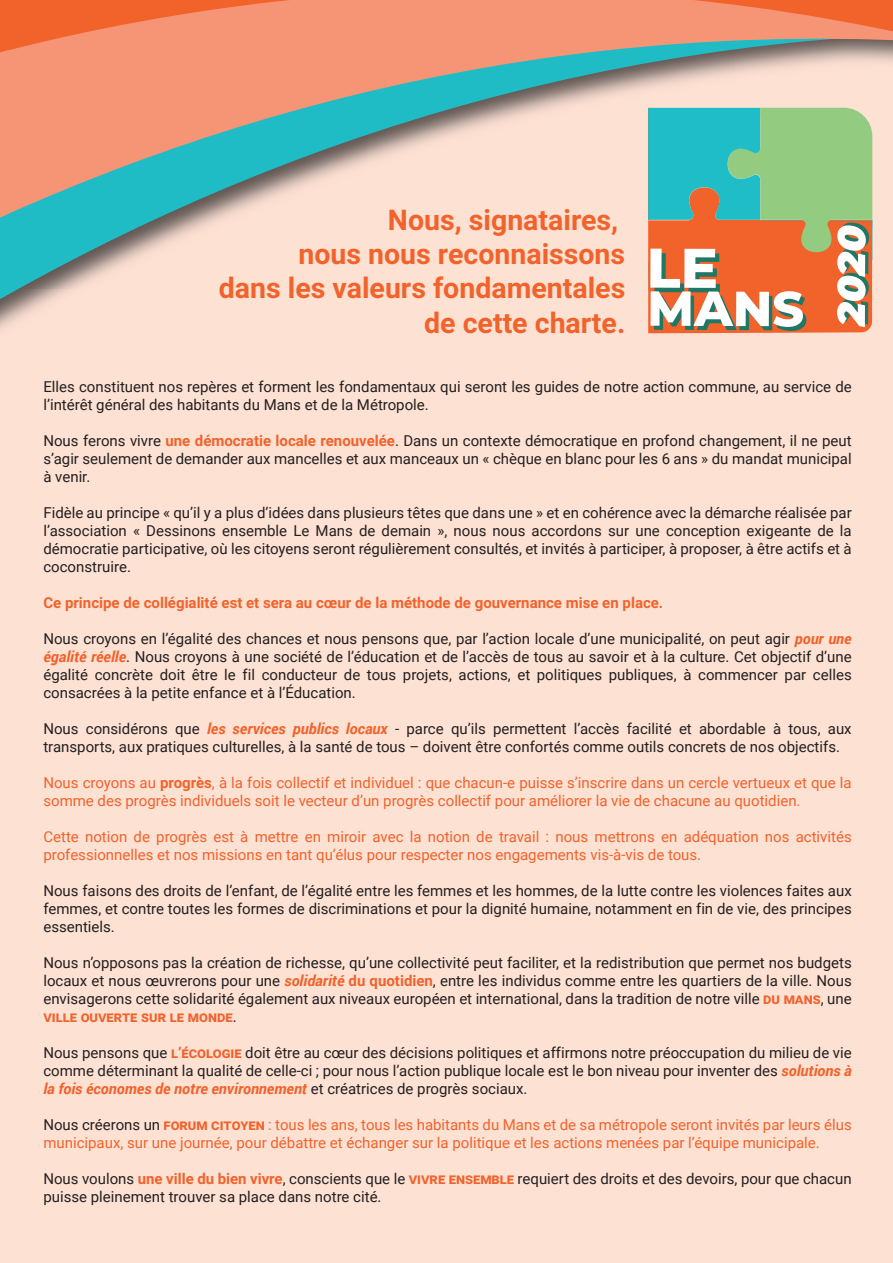
<style>
.page{position:relative;width:893px;height:1263px;background:#fff}
.page>*{position:absolute;margin:0;border:0;box-sizing:border-box;transform-origin:0 0}
.t1{font:700 28.5px/34.2px "Roboto";color:#f2622b;text-align:right}
.t2{font:15px/18px "Roboto";color:#231f20;text-align:justify}
.t3{font:15px/18px "Roboto";color:#f2622b}
.t4{font:700 15px "Roboto";color:#f2622b}
.s1{font-weight:700;color:#f2622b}
.s2{font-weight:700;font-style:italic;color:#f2622b}
.s3{font-weight:700}
.s4{color:#231f20}
</style>
<div class="page">
<div style="left:0;top:338px;width:893px;height:925px;background:#fde1d3"></div>
<svg style="left:0;top:265px;width:893px;height:73px;background:#f3dccf"></svg>
<svg style="left:0;top:88px;width:893px;height:177px;background:#c4c3b7"></svg>
<svg style="left:0;top:0;width:893px;height:88px;background:#dc957a"></svg>
<svg style="left:648px;top:108px;width:224px;height:225px;background:#a2a984"></svg>
<h1 class="t1" style="left:219px;top:202px;width:408px">Nous, signataires,<br>nous nous reconnaissons<br>dans les valeurs fondamentales de cette charte.</h1>
<p class="t2" style="left:43px;top:377px;width:810px">Elles constituent nos repères et forment les fondamentaux qui seront les guides de notre action commune, au service de l’intérêt général des habitants du Mans et de la Métropole.</p>
<p class="t2" style="left:43px;top:431px;width:810px">Nous ferons vivre <span class="s1">une démocratie locale renouvelée</span>. Dans un contexte démocratique en profond changement, il ne peut s’agir seulement de demander aux mancelles et aux manceaux un « chèque en blanc pour les 6 ans » du mandat municipal à venir.</p>
<p class="t2" style="left:43px;top:503px;width:810px">Fidèle au principe « qu’il y a plus d’idées dans plusieurs têtes que dans une » et en cohérence avec la démarche réalisée par l’association « Dessinons ensemble Le Mans de demain », nous nous accordons sur une conception exigeante de la démocratie participative, où les citoyens seront régulièrement consultés, et invités à participer, à proposer, à être actifs et à coconstruire.</p>
<p class="t4" style="left:43px;top:592px;width:621px">Ce principe de collégialité est et sera au cœur de la méthode de gouvernance mise en place.</p>
<p class="t2" style="left:43px;top:629px;width:810px">Nous croyons en l’égalité des chances et nous pensons que, par l’action locale d’une municipalité, on peut agir <span class="s2">pour une égalité réelle</span>. Nous croyons à une société de l’éducation et de l’accès de tous au savoir et à la culture. Cet objectif d’une égalité concrète doit être le fil conducteur de tous projets, actions, et politiques publiques, à commencer par celles consacrées à la petite enfance et à l’Éducation.</p>
<p class="t2" style="left:43px;top:719px;width:810px">Nous considérons que <span class="s2">les services publics locaux</span> - parce qu’ils permettent l’accès facilité et abordable à tous, aux transports, aux pratiques culturelles, à la santé de tous – doivent être confortés comme outils concrets de nos objectifs.</p>
<p class="t3" style="left:43px;top:773px;width:810px">Nous croyons au <span class="s3">progrès</span>, à la fois collectif et individuel : que chacun-e puisse s’inscrire dans un cercle vertueux et que la somme des progrès individuels soit le vecteur d’un progrès collectif pour améliorer la vie de chacune au quotidien.</p>
<p class="t3" style="left:43px;top:827px;width:810px">Cette notion de progrès est à mettre en miroir avec la notion de travail : nous mettrons en adéquation nos activités professionnelles et nos missions en tant qu’élus pour respecter nos engagements vis-à-vis de tous.</p>
<p class="t2" style="left:43px;top:881px;width:810px">Nous faisons des droits de l’enfant, de l’égalité entre les femmes et les hommes, de la lutte contre les violences faites aux femmes, et contre toutes les formes de discriminations et pour la dignité humaine, notamment en fin de vie, des principes essentiels.</p>
<p class="t2" style="left:43px;top:953px;width:810px">Nous n’opposons pas la création de richesse, qu’une collectivité peut faciliter, et la redistribution que permet nos budgets locaux et nous œuvrerons pour une <span class="s2">solidarité</span> <span class="s1">du quotidien</span>, entre les individus comme entre les quartiers de la ville. Nous envisagerons cette solidarité également aux niveaux européen et international, dans la tradition de notre ville <span class="s1">du mans</span>, une <span class="s1">ville ouverte sur le monde</span>.</p>
<p class="t2" style="left:43px;top:1043px;width:810px">Nous pensons que <span class="s1">l’écologie</span> doit être au cœur des décisions politiques et affirmons notre préoccupation du milieu de vie comme déterminant la qualité de celle-ci ; pour nous l’action publique locale est le bon niveau pour inventer des <span class="s2">solutions à la fois économes de notre environnement</span> et créatrices de progrès sociaux.</p>
<p class="t3" style="left:43px;top:1115px;width:810px"><span class="s4">Nous créerons un</span> <span class="s3">forum citoyen</span> : tous les ans, tous les habitants du Mans et de sa métropole seront invités par leurs élus municipaux, sur une journée, pour débattre et échanger sur la politique et les actions menées par l’équipe municipale.</p>
<p class="t2" style="left:43px;top:1169px;width:810px">Nous voulons <span class="s1">une ville du bien vivre</span>, conscients que le <span class="s1">vivre ensemble</span> requiert des droits et des devoirs, pour que chacun puisse pleinement trouver sa place dans notre cité.</p>
</div>
